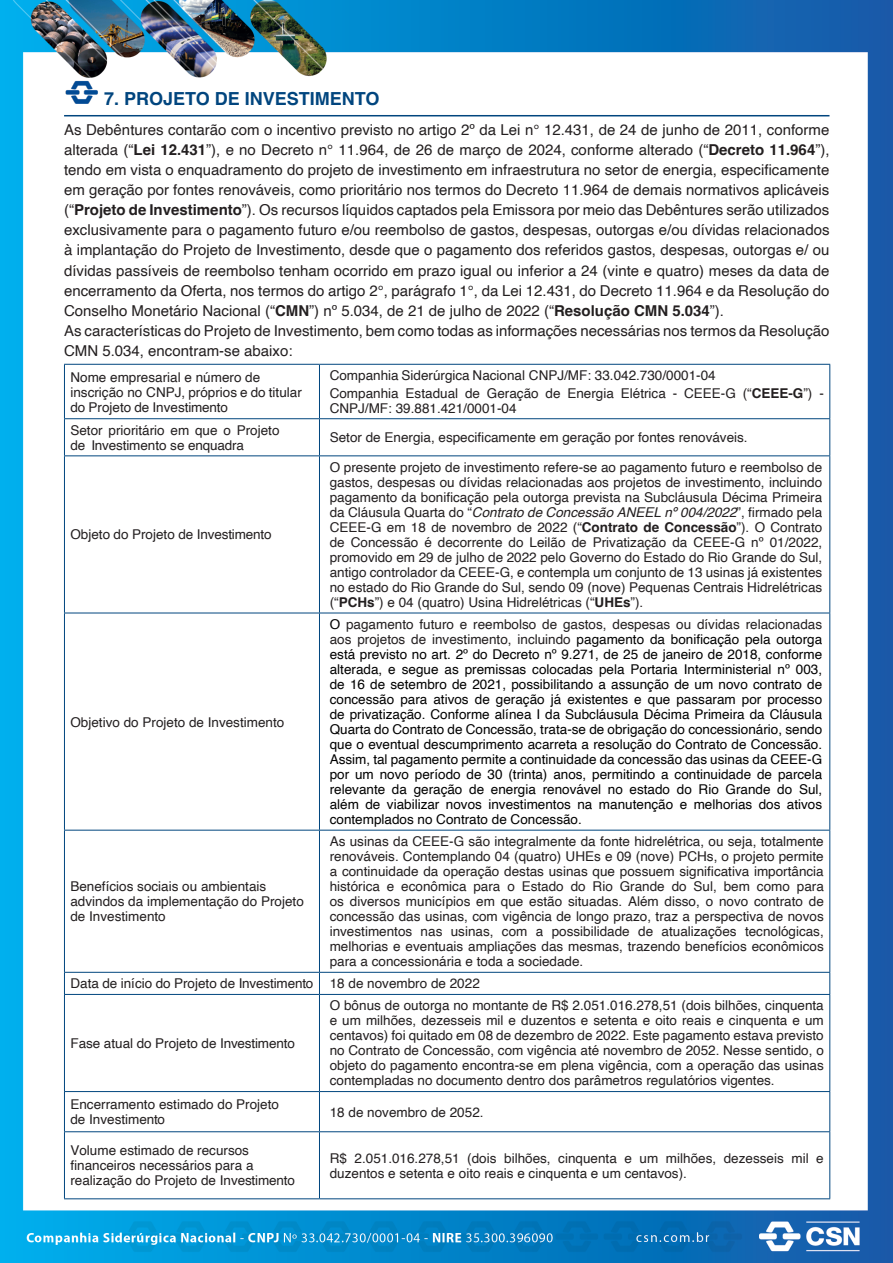
<style>
.page{position:relative;width:893px;height:1263px;background:#fff}
.page>*{position:absolute;margin:0;border:0;box-sizing:border-box;transform-origin:0 0}
.t1{font:700 18px "Helvetica";color:#01457e}
.t2{font:15px/20.1px "Helvetica";color:#231f20}
.t3{font:13.5px/15px "Helvetica";color:#231f20}
.t4{font:13.5px/15px "Helvetica";color:#000;text-align:justify}
.s1{font-weight:700}
.s2{font-style:italic}
.s3{color:#231f20}
</style>
<div class="page">
<img style="left:0;top:0;width:893px;height:1263px">
<hr style="left:64px;top:115px;width:765px;height:1px;background:#01457e">
<hr style="left:64px;top:364px;width:255px;height:1px;background:#00467e">
<hr style="left:64px;top:365px;width:1px;height:53px;background:#00467e">
<hr style="left:319px;top:364px;width:511px;height:1px;background:#00467e">
<hr style="left:319px;top:365px;width:1px;height:53px;background:#00467e">
<hr style="left:829px;top:365px;width:1px;height:53px;background:#00467e">
<hr style="left:64px;top:418px;width:255px;height:1px;background:#00467e">
<hr style="left:64px;top:419px;width:1px;height:36px;background:#00467e">
<hr style="left:319px;top:418px;width:511px;height:1px;background:#00467e">
<hr style="left:319px;top:419px;width:1px;height:36px;background:#00467e">
<hr style="left:829px;top:419px;width:1px;height:36px;background:#00467e">
<hr style="left:64px;top:455px;width:255px;height:1px;background:#00467e">
<hr style="left:64px;top:456px;width:1px;height:157px;background:#00467e">
<hr style="left:319px;top:455px;width:511px;height:1px;background:#00467e">
<hr style="left:319px;top:456px;width:1px;height:157px;background:#00467e">
<hr style="left:829px;top:456px;width:1px;height:157px;background:#00467e">
<hr style="left:64px;top:613px;width:255px;height:1px;background:#00467e">
<hr style="left:64px;top:613px;width:1px;height:217px;background:#00467e">
<hr style="left:319px;top:613px;width:511px;height:1px;background:#00467e">
<hr style="left:319px;top:613px;width:1px;height:217px;background:#00467e">
<hr style="left:829px;top:613px;width:1px;height:217px;background:#00467e">
<hr style="left:64px;top:830px;width:255px;height:1px;background:#00467e">
<hr style="left:64px;top:830px;width:1px;height:142px;background:#00467e">
<hr style="left:319px;top:830px;width:511px;height:1px;background:#00467e">
<hr style="left:319px;top:830px;width:1px;height:142px;background:#00467e">
<hr style="left:829px;top:830px;width:1px;height:142px;background:#00467e">
<hr style="left:64px;top:972px;width:255px;height:1px;background:#00467e">
<svg style="left:64px;top:973px;width:1px;height:21px"></svg>
<hr style="left:319px;top:972px;width:511px;height:1px;background:#00467e">
<svg style="left:319px;top:973px;width:1px;height:21px"></svg>
<svg style="left:829px;top:973px;width:1px;height:21px"></svg>
<hr style="left:64px;top:994px;width:255px;height:1px;background:#00467e">
<hr style="left:64px;top:995px;width:1px;height:96px;background:#00467e">
<hr style="left:319px;top:994px;width:511px;height:1px;background:#00467e">
<hr style="left:319px;top:995px;width:1px;height:96px;background:#00467e">
<hr style="left:829px;top:995px;width:1px;height:96px;background:#00467e">
<hr style="left:64px;top:1091px;width:255px;height:1px;background:#00467e">
<hr style="left:64px;top:1092px;width:1px;height:39px;background:#00467e">
<hr style="left:319px;top:1091px;width:511px;height:1px;background:#00467e">
<hr style="left:319px;top:1092px;width:1px;height:39px;background:#00467e">
<hr style="left:829px;top:1092px;width:1px;height:39px;background:#00467e">
<hr style="left:64px;top:1131px;width:255px;height:1px;background:#00467e">
<hr style="left:64px;top:1132px;width:1px;height:66px;background:#00467e">
<hr style="left:319px;top:1131px;width:511px;height:1px;background:#00467e">
<hr style="left:319px;top:1132px;width:1px;height:66px;background:#00467e">
<hr style="left:829px;top:1132px;width:1px;height:66px;background:#00467e">
<hr style="left:64px;top:1198px;width:255px;height:1px;background:#00467e">
<hr style="left:319px;top:1198px;width:511px;height:1px;background:#00467e">
<img style="left:64px;top:78px;width:35px;height:27px">
<h4 class="t1" style="left:104px;top:87px;width:277px">7. PROJETO DE INVESTIMENTO</h4>
<p class="t2" style="left:64px;top:120px;width:767px">As Debêntures contarão com o incentivo previsto no artigo 2º da Lei n° 12.431, de 24 de junho de 2011, conforme alterada (“<span class="s1">Lei 12.431</span>”), e no Decreto n° 11.964, de 26 de março de 2024, conforme alterado (“<span class="s1">Decreto 11.964</span>”),</p>
<p class="t2" style="left:64px;top:160px;width:767px">tendo em vista o enquadramento do projeto de investimento em infraestrutura no setor de energia, especificamente</p>
<p class="t2" style="left:64px;top:180px;width:767px">em geração por fontes renováveis, como prioritário nos termos do Decreto 11.964 de demais normativos aplicáveis (“<span class="s1">Projeto de Investimento</span>”). Os recursos líquidos captados pela Emissora por meio das Debêntures serão utilizados exclusivamente para o pagamento futuro e/ou reembolso de gastos, despesas, outorgas e/ou dívidas relacionados à implantação do Projeto de Investimento, desde que o pagamento dos referidos gastos, despesas, outorgas e/ ou dívidas passíveis de reembolso tenham ocorrido em prazo igual ou inferior a 24 (vinte e quatro) meses da data de encerramento da Oferta, nos termos do artigo 2°, parágrafo 1°, da Lei 12.431, do Decreto 11.964 e da Resolução do Conselho Monetário Nacional (“<span class="s1">CMN</span>”) nº 5.034, de 21 de julho de 2022 (“<span class="s1">Resolução CMN 5.034</span>”).<br>As características do Projeto de Investimento, bem como todas as informações necessárias nos termos da Resolução CMN 5.034, encontram-se abaixo:</p>
<p class="t3" style="left:70px;top:370px;width:233px">Nome empresarial e número de inscrição no CNPJ, próprios e do titular do Projeto de Investimento</p>
<p class="t3" style="left:330px;top:367px;width:496px;line-height:17.2px">Companhia Siderúrgica Nacional CNPJ/MF: 33.042.730/0001-04<br>Companhia Estadual de Geração de Energia Elétrica - CEEE-G (“<span class="s1">CEEE-G</span>”) -</p>
<p class="t3" style="left:330px;top:401px;width:188px">CNPJ/MF: 39.881.421/0001-04</p>
<p class="t3" style="left:70px;top:423px;width:211px">Setor prioritário em que o Projeto de Investimento se enquadra</p>
<p class="t3" style="left:330px;top:430px;width:419px">Setor de Energia, especificamente em geração por fontes renováveis.</p>
<p class="t3" style="left:70px;top:528px;width:203px">Objeto do Projeto de Investimento</p>
<p class="t3" style="left:70px;top:715px;width:215px">Objetivo do Projeto de Investimento</p>
<p class="t3" style="left:70px;top:879px;width:235px">Benefícios sociais ou ambientais advindos da implementação do Projeto de Investimento</p>
<p class="t3" style="left:330px;top:460px;width:494px;text-align:justify">O presente projeto de investimento refere-se ao pagamento futuro e reembolso de gastos, despesas ou dívidas relacionadas aos projetos de investimento, incluindo pagamento da bonificação pela outorga prevista na Subcláusula Décima Primeira da Cláusula Quarta do “<span class="s2">Contrato de Concessão ANEEL nº 004/2022</span>”, firmado pela CEEE-G em 18 de novembro de 2022 (“<span class="s1">Contrato de Concessão</span>”). O Contrato de Concessão é decorrente do Leilão de Privatização da CEEE-G nº 01/2022, promovido em 29 de julho de 2022 pelo Governo do Estado do Rio Grande do Sul, antigo controlador da CEEE-G, e contempla um conjunto de 13 usinas já existentes no estado do Rio Grande do Sul, sendo 09 (nove) Pequenas Centrais Hidrelétricas (“<span class="s1">PCHs</span>”) e 04 (quatro) Usina Hidrelétricas (“<span class="s1">UHEs</span>”).</p>
<p class="t4" style="left:330px;top:617px;width:494px">O <span class="s3">pagamento futuro e reembolso de gastos, despesas ou dívidas relacionadas aos projetos de investimento, incluindo</span> pagamento da bonificação pela outorga está previsto no art. 2º do Decreto nº 9.271, de 25 de janeiro de 2018, conforme alterada, e segue as premissas colocadas pela Portaria Interministerial nº 003, de 16 de setembro de 2021, possibilitando a assunção de um novo contrato de concessão para ativos de geração já existentes e que passaram por processo de privatização. Conforme alínea I da Subcláusula Décima Primeira da Cláusula Quarta do Contrato de Concessão, trata-se de obrigação do concessionário, sendo que o eventual descumprimento acarreta a resolução do Contrato de Concessão.<br>Assim, tal pagamento permite a continuidade da concessão das usinas da CEEE-G por um novo período de 30 (trinta) anos, permitindo a continuidade de parcela relevante da geração de energia renovável no estado do Rio Grande do Sul, além de viabilizar novos investimentos na manutenção e melhorias dos ativos contemplados no Contrato de Concessão.</p>
<p class="t3" style="left:330px;top:834px;width:496px;text-align:justify">As usinas da CEEE-G são integralmente da fonte hidrelétrica, ou seja, totalmente renováveis. Contemplando 04 (quatro) UHEs e 09 (nove) PCHs, o projeto permite a continuidade da operação destas usinas que possuem significativa importância histórica e econômica para o Estado do Rio Grande do Sul, bem como para os diversos municípios em que estão situadas. Além disso, o novo contrato de concessão das usinas, com vigência de longo prazo, traz a perspectiva de novos investimentos nas usinas, com a possibilidade de atualizações tecnológicas, melhorias e eventuais ampliações das mesmas, trazendo benefícios econômicos para a concessionária e toda a sociedade.</p>
<p class="t3" style="left:70px;top:976px;width:244px">Data de início do Projeto de Investimento</p>
<p class="t3" style="left:330px;top:976px;width:152px">18 de novembro de 2022</p>
<p class="t3" style="left:70px;top:1036px;width:226px">Fase atual do Projeto de Investimento</p>
<p class="t3" style="left:330px;top:999px;width:496px;text-align:justify">O bônus de outorga no montante de R$ 2.051.016.278,51 (dois bilhões, cinquenta e um milhões, dezesseis mil e duzentos e setenta e oito reais e cinquenta e um centavos) foi quitado em 08 de dezembro de 2022. Este pagamento estava previsto no Contrato de Concessão, com vigência até novembro de 2052. Nesse sentido, o objeto do pagamento encontra-se em plena vigência, com a operação das usinas contempladas no documento dentro dos parâmetros regulatórios vigentes.</p>
<p class="t3" style="left:70px;top:1097px;width:210px">Encerramento estimado do Projeto de Investimento</p>
<p class="t3" style="left:330px;top:1105px;width:155px">18 de novembro de 2052.</p>
<p class="t3" style="left:70px;top:1143px;width:226px">Volume estimado de recursos financeiros necessários para a realização do Projeto de Investimento</p>
<p class="t3" style="left:330px;top:1151px;width:496px">R$ 2.051.016.278,51 (dois bilhões, cinquenta e um milhões, dezesseis mil e duzentos e setenta e oito reais e cinquenta e um centavos).</p>
</div>
